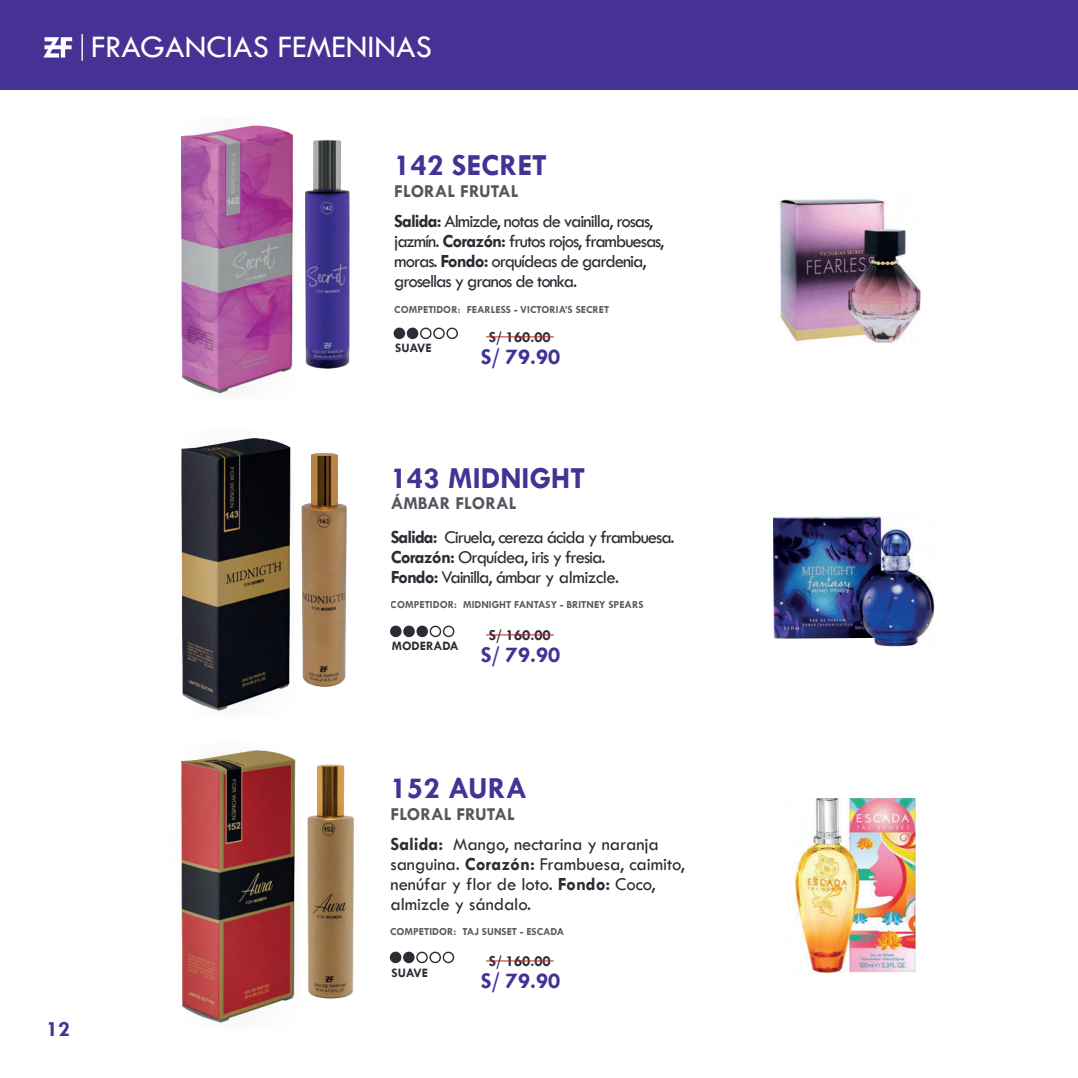
<style>
.page{position:relative;width:1078px;height:1078px;background:#fff}
.page>*{position:absolute;margin:0;border:0;box-sizing:border-box;transform-origin:0 0}
.t1{font:32.4px "Tw Cen";color:#fff}
.t2{font:700 30.8px "Tw Cen";color:#453294}
.t3{font:700 22.8px "Tw Cen";color:#453294}
.t4{font:700 22px "Tw Cen";color:#453294}
.t5{font:18.6px/20px "Tw Cen";letter-spacing:-.055em;color:#2f2b35}
.t6{font:18.6px/20px "Tw Cen";letter-spacing:-.005em;color:#2f2b35}
.t7{font:700 18.4px "Tw Cen";color:#58545e}
.t8{font:700 15.4px "Tw Cen";color:#2f2b35}
.t9{font:700 13px "Tw Cen";color:#2f2b35}
.t10{font:700 10.8px "Tw Cen";color:#2f2b35}
.s1{font-weight:700}
</style>
<div class="page">
<div style="left:0;top:0;width:1077px;height:89px;background:#453294"></div>
<svg style="left:43px;top:37px;width:29px;height:21px"></svg>
<hr style="left:81px;top:34px;width:2px;height:27px;background:#fff">
<div style="left:390px;top:952px;width:10px;height:10px;background:#2f2b35;border-radius:50%"></div>
<div style="left:390px;top:951px;width:11px;height:11px;border:1px solid #2f2b35;border-radius:50%"></div>
<div style="left:403px;top:952px;width:11px;height:10px;background:#2f2b35;border-radius:50%"></div>
<div style="left:403px;top:951px;width:11px;height:11px;border:1px solid #2f2b35;border-radius:50%"></div>
<div style="left:416px;top:951px;width:11px;height:11px;border:1px solid #2f2b35;border-radius:50%"></div>
<div style="left:429px;top:951px;width:12px;height:11px;border:1px solid #2f2b35;border-radius:50%"></div>
<div style="left:442px;top:951px;width:12px;height:11px;border:1px solid #2f2b35;border-radius:50%"></div>
<img style="left:795px;top:798px;width:119px;height:174px">
<div style="left:394px;top:328px;width:10px;height:10px;background:#2f2b35;border-radius:50%"></div>
<div style="left:393px;top:327px;width:12px;height:12px;border:1px solid #2f2b35;border-radius:50%"></div>
<div style="left:407px;top:328px;width:10px;height:10px;background:#2f2b35;border-radius:50%"></div>
<div style="left:407px;top:327px;width:11px;height:12px;border:1px solid #2f2b35;border-radius:50%"></div>
<div style="left:420px;top:327px;width:11px;height:12px;border:1px solid #2f2b35;border-radius:50%"></div>
<div style="left:433px;top:327px;width:11px;height:12px;border:1px solid #2f2b35;border-radius:50%"></div>
<div style="left:446px;top:327px;width:12px;height:12px;border:1px solid #2f2b35;border-radius:50%"></div>
<img style="left:778px;top:198px;width:142px;height:145px">
<div style="left:390px;top:626px;width:11px;height:10px;background:#2f2b35;border-radius:50%"></div>
<div style="left:390px;top:625px;width:11px;height:12px;border:1px solid #2f2b35;border-radius:50%"></div>
<div style="left:404px;top:626px;width:10px;height:10px;background:#2f2b35;border-radius:50%"></div>
<div style="left:403px;top:625px;width:11px;height:12px;border:1px solid #2f2b35;border-radius:50%"></div>
<div style="left:417px;top:626px;width:10px;height:10px;background:#2f2b35;border-radius:50%"></div>
<div style="left:416px;top:625px;width:12px;height:12px;border:1px solid #2f2b35;border-radius:50%"></div>
<div style="left:429px;top:625px;width:12px;height:12px;border:1px solid #2f2b35;border-radius:50%"></div>
<div style="left:443px;top:625px;width:11px;height:12px;border:1px solid #2f2b35;border-radius:50%"></div>
<img style="left:773px;top:516px;width:161px;height:119px">
<svg style="left:773px;top:635px;width:150px;height:12px"></svg>
<img style="left:181px;top:438px;width:166px;height:274px">
<img style="left:181px;top:750px;width:173px;height:273px">
<hr style="left:486px;top:336px;width:67px;height:1px;background:#b52624">
<hr style="left:486px;top:634px;width:67px;height:1px;background:#b52624">
<hr style="left:486px;top:960px;width:67px;height:1px;background:#b52624">
<img style="left:180px;top:125px;width:170px;height:269px">
<h1 class="t1" style="left:91px;top:33px;width:342px">FRAGANCIAS FEMENINAS</h1>
<h2 class="t2" style="left:394px;top:152px;width:154px">142 SECRET</h2>
<p class="t7" style="left:394px;top:183px;width:126px">FLORAL FRUTAL</p>
<p class="t5" style="left:394px;top:212px;width:271px"><span class="s1">Salida:</span> Almizcle, notas de vainilla, rosas, jazmín. <span class="s1">Corazón:</span> frutos rojos, frambuesas, moras. <span class="s1">Fondo:</span> orquídeas de gardenia, grosellas y granos de tonka.</p>
<p class="t10" style="left:394px;top:304px;width:216px">COMPETIDOR: FEARLESS - VICTORIA’S SECRET</p>
<p class="t9" style="left:395px;top:342px;width:38px">SUAVE</p>
<p class="t8" style="left:488px;top:330px;width:63px">S/ 160.00</p>
<p class="t3" style="left:480px;top:346px;width:81px">S/ 79.90</p>
<h2 class="t2" style="left:390px;top:464px;width:196px">143 MIDNIGHT</h2>
<p class="t7" style="left:390px;top:495px;width:127px">ÁMBAR FLORAL</p>
<p class="t5" style="left:390px;top:528px;width:285px"><span class="s1">Salida:</span> Ciruela, cereza ácida y frambuesa.<br><span class="s1">Corazón:</span> Orquídea, iris y fresia.<br><span class="s1">Fondo:</span> Vainilla, ámbar y almizcle.</p>
<p class="t10" style="left:390px;top:599px;width:254px">COMPETIDOR: MIDNIGHT FANTASY - BRITNEY SPEARS</p>
<p class="t9" style="left:391px;top:640px;width:69px">MODERADA</p>
<p class="t8" style="left:488px;top:628px;width:63px">S/ 160.00</p>
<p class="t3" style="left:480px;top:644px;width:81px">S/ 79.90</p>
<p class="t4" style="left:47px;top:1019px;width:25px">12</p>
<h2 class="t2" style="left:390px;top:774px;width:138px">152 AURA</h2>
<p class="t7" style="left:390px;top:805px;width:126px">FLORAL FRUTAL</p>
<p class="t6" style="left:390px;top:834px;width:296px"><span class="s1">Salida:</span> Mango, nectarina y naranja sanguina. <span class="s1">Corazón:</span> Frambuesa, caimito, nenúfar y flor de loto. <span class="s1">Fondo:</span> Coco, almizcle y sándalo.</p>
<p class="t10" style="left:390px;top:927px;width:175px">COMPETIDOR: TAJ SUNSET - ESCADA</p>
<p class="t9" style="left:391px;top:966px;width:38px">SUAVE</p>
<p class="t8" style="left:488px;top:954px;width:63px">S/ 160.00</p>
<p class="t3" style="left:480px;top:970px;width:81px">S/ 79.90</p>
</div>
